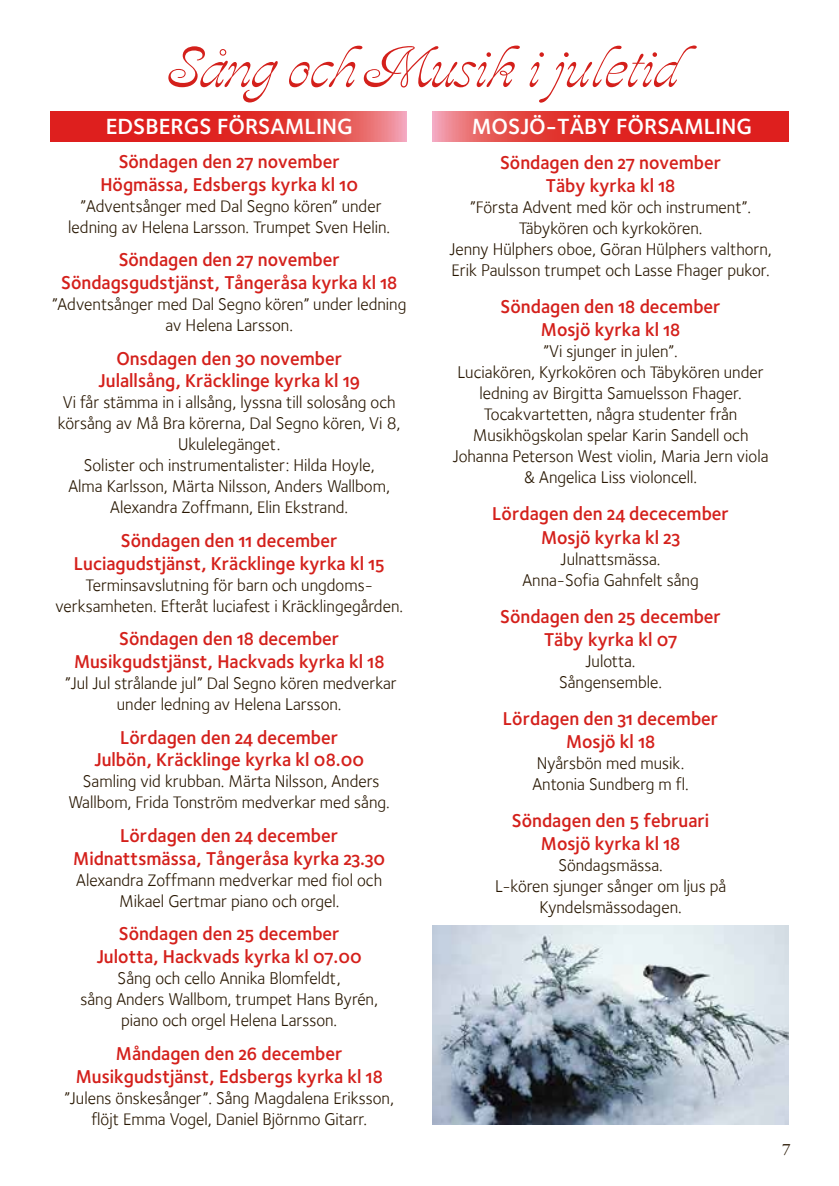
<style>
.page{position:relative;width:839px;height:1186px;background:#fff}
.page>*{position:absolute;margin:0;border:0;box-sizing:border-box;transform-origin:0 0}
.t1{font:57.75px "Aja";color:#d4201b}
.t2{font:22.75px "Foundry Sterling Demi OSF";color:#fff}
.t3{font:19.25px/22.8px "Foundry Sterling Demi OSF";color:#d4201b;text-align:center;scale:.96 1}
.t4{font:17.5px/21px "Foundry Sterling";color:#281702;text-align:center;scale:.96 1}
.t5{font:15.75px "Sabon";color:#281702}
</style>
<div class="page">
<svg style="left:432px;top:111px;width:356px;height:31px;background:#e13837"></svg>
<svg style="left:50px;top:111px;width:356px;height:31px;background:#e13736"></svg>
<img style="left:433px;top:926px;width:355px;height:199px">
<h1 class="t1" style="left:165px;top:35px;width:510px">Sång och Musik i juletid</h1>
<h2 class="t2" style="left:106px;top:113px;width:248px">EDSBERGS FÖRSAMLING</h2>
<h2 class="t2" style="left:471px;top:113px;width:282px">MOSJÖ-TÄBY FÖRSAMLING</h2>
<p class="t3" style="left:100px;top:150px;width:270px">Söndagen den 27 november<br>Högmässa, Edsbergs kyrka kl 10</p>
<p class="t4" style="left:68px;top:195px;width:337px">”Adventsånger med Dal Segno kören” under ledning av Helena Larsson. Trumpet Sven Helin.</p>
<p class="t3" style="left:61px;top:248px;width:351px">Söndagen den 27 november<br>Söndagsgudstjänst, Tångeråsa kyrka kl 18</p>
<p class="t4" style="left:52px;top:293px;width:370px">”Adventsånger med Dal Segno kören” under ledning av Helena Larsson.</p>
<p class="t3" style="left:98px;top:346px;width:274px">Onsdagen den 30 november<br>Julallsång, Kräcklinge kyrka kl 19</p>
<p class="t4" style="left:58px;top:392px;width:358px">Vi får stämma in i allsång, lyssna till solosång och körsång av Må Bra körerna, Dal Segno kören, Vi 8, Ukulelegänget.<br>Solister och instrumentalister: Hilda Hoyle,<br>Alma Karlsson, Märta Nilsson, Anders Wallbom, Alexandra Zoffmann, Elin Ekstrand.</p>
<p class="t3" style="left:74px;top:529px;width:325px">Söndagen den 11 december<br>Luciagudstjänst, Kräcklinge kyrka kl 15</p>
<p class="t4" style="left:55px;top:574px;width:363px">Terminsavslutning för barn och ungdoms&shy;verksamheten. Efteråt luciafest i Kräcklingegården.</p>
<p class="t3" style="left:74px;top:627px;width:325px">Söndagen den 18 december<br>Musikgudstjänst, Hackvads kyrka kl 18</p>
<p class="t4" style="left:65px;top:672px;width:347px">”Jul Jul strålande jul” Dal Segno kören medverkar under ledning av Helena Larsson.</p>
<p class="t3" style="left:94px;top:725px;width:282px">Lördagen den 24 december<br>Julbön, Kräcklinge kyrka kl 08.00</p>
<p class="t4" style="left:69px;top:771px;width:336px">Samling vid krubban. Märta Nilsson, Anders<br>Wallbom, Frida Tonström medverkar med sång.</p>
<p class="t3" style="left:73px;top:824px;width:326px">Lördagen den 24 december<br>Midnattsmässa, Tångeråsa kyrka 23.30</p>
<p class="t4" style="left:76px;top:869px;width:320px">Alexandra Zoffmann medverkar med fiol och<br>Mikael Gertmar piano och orgel.</p>
<p class="t3" style="left:97px;top:922px;width:277px">Söndagen den 25 december<br>Julotta, Hackvads kyrka kl 07.00</p>
<p class="t4" style="left:80px;top:967px;width:311px">Sång och cello Annika Blomfeldt,<br>sång Anders Wallbom, trumpet Hans Byrén, piano och orgel Helena Larsson.</p>
<p class="t3" style="left:76px;top:1041px;width:321px">Måndagen den 26 december<br>Musikgudstjänst, Edsbergs kyrka kl 18</p>
<p class="t4" style="left:64px;top:1087px;width:345px">”Julens önskesånger”. Sång Magdalena Eriksson, flöjt Emma Vogel, Daniel Björnmo Gitarr.</p>
<p class="t3" style="left:500px;top:151px;width:232px">Söndagen den 27 november<br>Täby kyrka kl 18</p>
<p class="t4" style="left:449px;top:196px;width:337px">”Första Advent med kör och instrument”.<br>Täbykören och kyrkokören.<br>Jenny Hülphers oboe, Göran Hülphers valthorn, Erik Paulsson trumpet och Lasse Fhager pukor.</p>
<p class="t3" style="left:500px;top:295px;width:231px">Söndagen den 18 december<br>Mosjö kyrka kl 18</p>
<p class="t4" style="left:452px;top:341px;width:330px">”Vi sjunger in julen”.<br>Luciakören, Kyrkokören och Täbykören under ledning av Birgitta Samuelsson Fhager.<br>Tocakvartetten, några studenter från Musikhögskolan spelar Karin Sandell och Johanna Peterson West violin, Maria Jern viola &amp; Angelica Liss violoncell.</p>
<p class="t3" style="left:492px;top:502px;width:248px">Lördagen den 24 dececember<br>Mosjö kyrka kl 23</p>
<p class="t4" style="left:522px;top:548px;width:185px">Julnattsmässa.<br>Anna-Sofia Gahnfelt sång</p>
<p class="t3" style="left:500px;top:604px;width:231px">Söndagen den 25 december<br>Täby kyrka kl 07</p>
<p class="t4" style="left:559px;top:650px;width:109px">Julotta.<br>Sångensemble.</p>
<p class="t3" style="left:503px;top:706px;width:226px">Lördagen den 31 december<br>Mosjö kl 18</p>
<p class="t4" style="left:532px;top:752px;width:164px;text-align:left">Nyårsbön med musik.<br>Antonia Sundberg m fl.</p>
<p class="t3" style="left:512px;top:809px;width:207px">Söndagen den 5 februari<br>Mosjö kyrka kl 18</p>
<p class="t4" style="left:495px;top:854px;width:242px">Söndagsmässa.<br>L-kören sjunger sånger om ljus på<br>Kyndelsmässodagen.</p>
<p class="t5" style="left:781px;top:1139px;width:10px">7</p>
</div>
